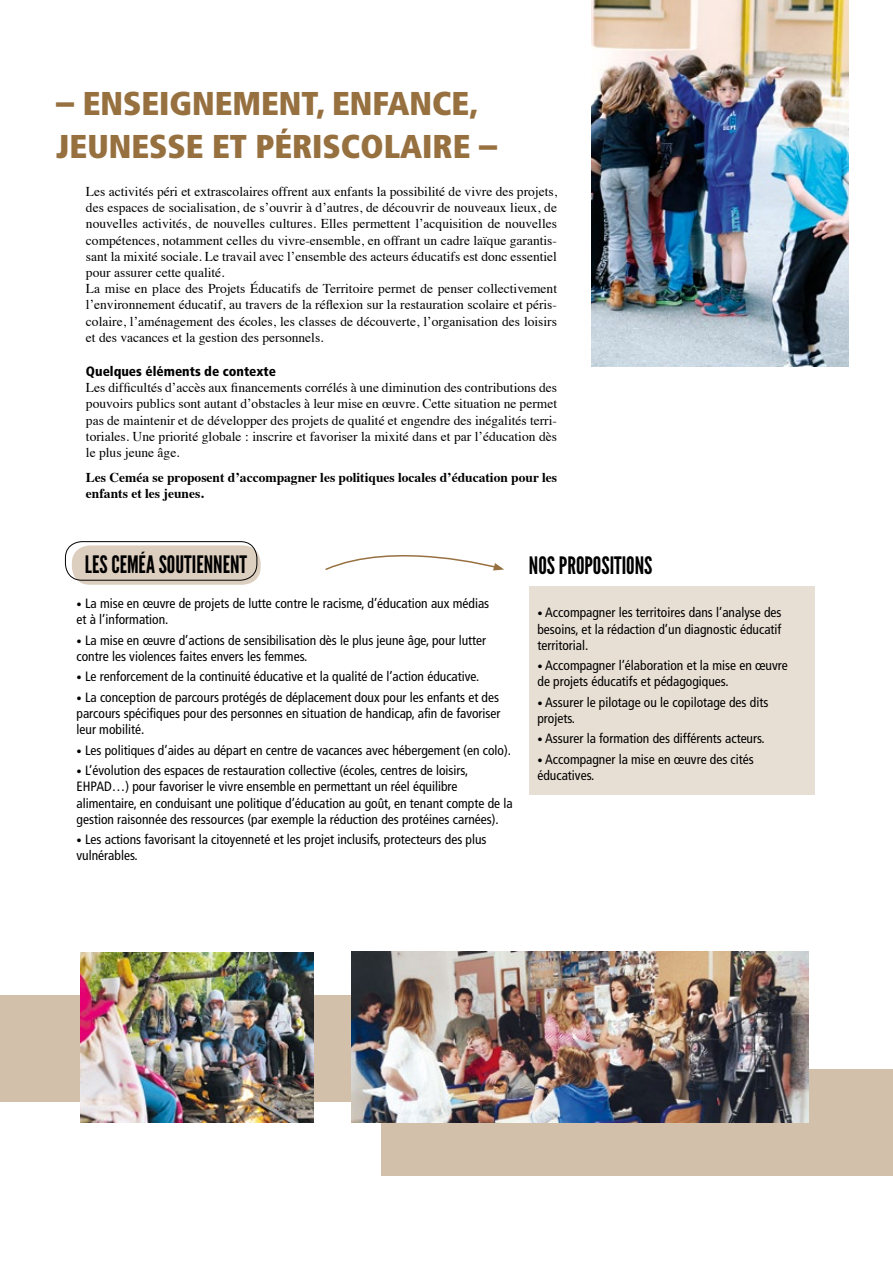
<style>
.page{position:relative;width:893px;height:1263px;background:#fff}
.page>*{position:absolute;margin:0;border:0;box-sizing:border-box;transform-origin:0 0}
.t1{font:900 condensed 33px/43.2px "Frutiger";color:#977040}
.t2{font:24px "League Gothic";color:#000}
.t3{font:condensed 13.5px/16.2px "Frutiger";color:#000}
.t4{font:13.5px/16.2px "Times";color:#000}
.t5{font:700 13.5px/16.2px "Times";color:#000}
.t6{font:900 condensed 13.5px "Frutiger";color:#000}
.s1{font-size:36px}
.s2{font-size:10.5px}
</style>
<div class="page">
<div style="left:381px;top:1070px;width:512px;height:106px;background:#d3c0ab"></div>
<div style="left:0;top:995px;width:446px;height:106px;background:#d3c0ab"></div>
<div style="left:529px;top:587px;width:286px;height:208px;background:#e8dfd4"></div>
<svg style="left:325px;top:555px;width:179px;height:16px"></svg>
<div style="left:72px;top:545px;width:189px;height:40px;background:#ddcfbf;border-radius:18px"></div>
<div style="left:65px;top:541px;width:192px;height:40px;border:1px solid #000;border-radius:17px"></div>
<img style="left:81px;top:953px;width:233px;height:169px">
<img style="left:591px;top:0;width:257px;height:366px">
<img style="left:351px;top:952px;width:457px;height:171px">
<h1 class="t1" style="left:56px;top:82px;width:442px"><span class="s1">–</span> ENSEIGNEMENT, ENFANCE,<br>JEUNESSE ET PÉRISCOLAIRE <span class="s1">–</span></h1>
<p class="t4" style="left:86px;top:182px;width:473px">Les activités péri et extrascolaires offrent aux enfants la possibilité de vivre des projets, des espaces de socialisation, de s’ouvrir à d’autres, de découvrir de nouveaux lieux, de nouvelles activités, de nouvelles cultures. Elles permettent l’acquisition de nouvelles compétences, notamment celles du vivre-ensemble, en offrant un cadre laïque garantis&shy;sant la mixité sociale. Le travail avec l’ensemble des acteurs éducatifs est donc essentiel pour assurer cette qualité.<br>La mise en place des Projets Éducatifs de Territoire permet de penser collectivement l’environnement éducatif, au travers de la réflexion sur la restauration scolaire et péris&shy;colaire, l’aménagement des écoles, les classes de découverte, l’organisation des loisirs et des vacances et la gestion des personnels.</p>
<p class="t6" style="left:86px;top:363px;width:191px">Quelques éléments de contexte</p>
<p class="t4" style="left:86px;top:378px;width:473px;text-align:justify">Les difficultés d’accès aux financements corrélés à une diminution des contributions des pouvoirs publics sont autant d’obstacles à leur mise en œuvre. Cette situation ne permet pas de maintenir et de développer des projets de qualité et engendre des inégalités terri&shy;toriales. Une priorité globale : inscrire et favoriser la mixité dans et par l’éducation dès le plus jeune âge.</p>
<p class="t5" style="left:86px;top:468px;width:473px">Les Ceméa se proposent d’accompagner les politiques locales d’éducation pour les enfants et les jeunes.</p>
<h2 class="t2" style="left:85px;top:550px;width:164px">LES CEMÉA SOUTIENNENT</h2>
<h2 class="t2" style="left:529px;top:551px;width:125px">NOS PROPOSITIONS</h2>
<p class="t3" style="left:77px;top:595px;width:414px"><span class="s2">•</span> La mise en œuvre de projets de lutte contre le racisme, d’éducation aux médias et à l’information.</p>
<p class="t3" style="left:77px;top:632px;width:411px"><span class="s2">•</span> La mise en œuvre d’actions de sensibilisation dès le plus jeune âge, pour lutter contre les violences faites envers les femmes.</p>
<p class="t3" style="left:77px;top:669px;width:404px"><span class="s2">•</span> Le renforcement de la continuité éducative et la qualité de l’action éducative.</p>
<p class="t3" style="left:77px;top:689px;width:426px;text-align:justify"><span class="s2">•</span> La conception de parcours protégés de déplacement doux pour les enfants et des parcours spécifiques pour des personnes en situation de handicap, afin de favoriser leur mobilité.</p>
<p class="t3" style="left:77px;top:742px;width:436px"><span class="s2">•</span> Les politiques d’aides au départ en centre de vacances avec hébergement (en colo).</p>
<p class="t3" style="left:77px;top:762px;width:438px"><span class="s2">•</span> L’évolution des espaces de restauration collective (écoles, centres de loisirs, EHPAD…) pour favoriser le vivre ensemble en permettant un réel équilibre alimentaire, en conduisant une politique d’éducation au goût, en tenant compte de la gestion raisonnée des ressources (par exemple la réduction des protéines carnées).</p>
<p class="t3" style="left:77px;top:831px;width:412px"><span class="s2">•</span> Les actions favorisant la citoyenneté et les projet inclusifs, protecteurs des plus vulnérables.</p>
<p class="t3" style="left:537px;top:605px;width:246px;text-align:justify"><span class="s2">•</span> Accompagner les territoires dans l’analyse des besoins, et la rédaction d’un diagnostic éducatif territorial.</p>
<p class="t3" style="left:537px;top:657px;width:252px"><span class="s2">•</span> Accompagner l’élaboration et la mise en œuvre de projets éducatifs et pédagogiques.</p>
<p class="t3" style="left:537px;top:694px;width:232px"><span class="s2">•</span> Assurer le pilotage ou le copilotage des dits projets.</p>
<p class="t3" style="left:537px;top:731px;width:229px"><span class="s2">•</span> Assurer la formation des différents acteurs.</p>
<p class="t3" style="left:537px;top:751px;width:218px"><span class="s2">•</span> Accompagner la mise en œuvre des cités éducatives.</p>
</div>
